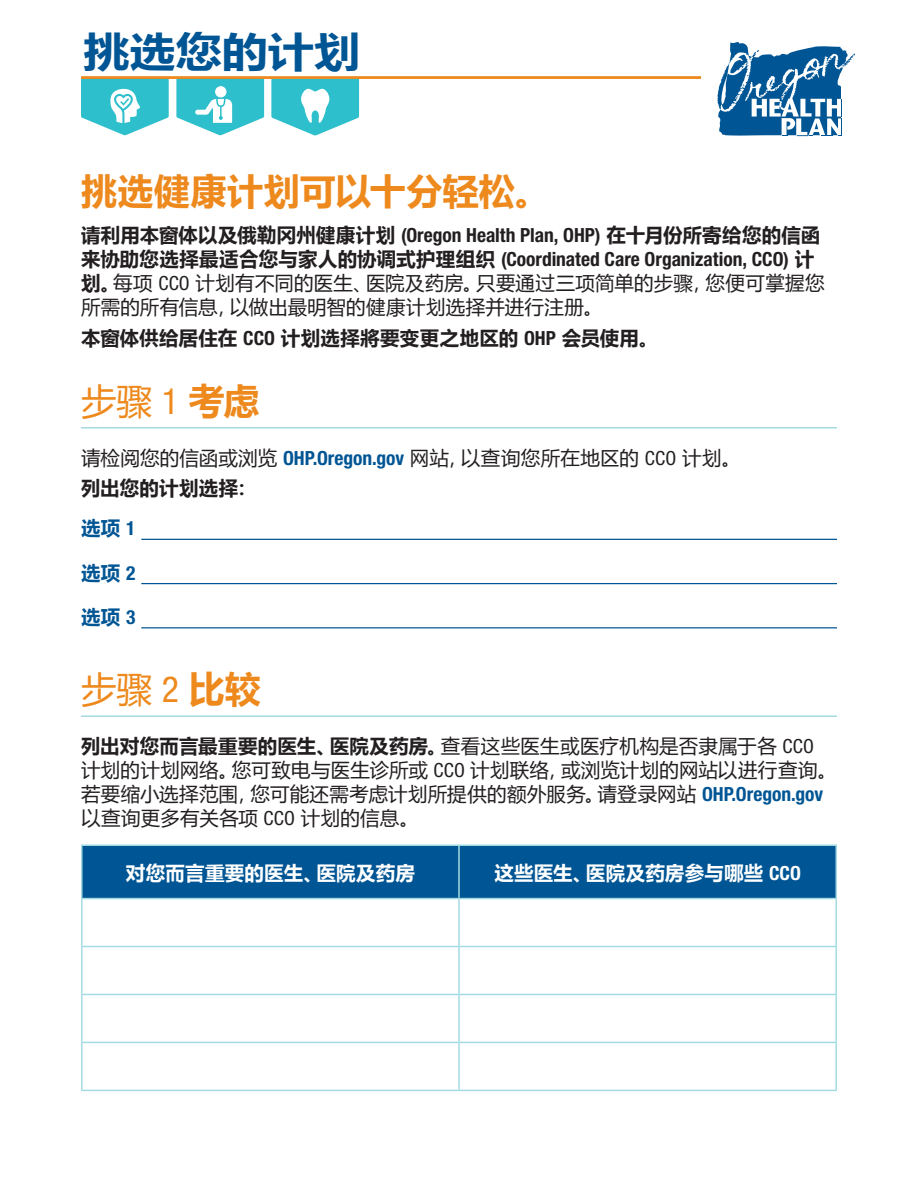
<style>
.page{position:relative;width:918px;height:1188px;background:#fff}
.page>*{position:absolute;margin:0;border:0;box-sizing:border-box;transform-origin:0 0}
.t1{font:700 40.5px "Microsoft Ya Hei";color:#005594;scale:1.14 1}
.t2{font:700 36px "Microsoft Ya Hei";letter-spacing:.015em;color:#ed891d}
.t3{font:36px "Microsoft Ya Hei";color:#ed891d}
.body{font:19.5px/24px "Microsoft Ya Hei";letter-spacing:.01em;color:#231f20}
.body-2{font:700 19.5px "Microsoft Ya Hei";letter-spacing:.005em;color:#231f20}
.body-3{font:700 19.5px "Microsoft Ya Hei";letter-spacing:.01em;color:#fff}
.body-4{font:700 19.5px "Microsoft Ya Hei";color:#005594}
.s1{font-weight:700}
.s2{font-family:"Helvetica Neue LT Std";font-weight:700;font-stretch:condensed}
.s3{font-family:"Helvetica Neue LT Std";font-stretch:condensed}
.s4{font-family:"Helvetica Neue LT Std";font-weight:700;font-stretch:condensed;color:#005594}
</style>
<div class="page">
<hr style="left:81px;top:427px;width:756px;height:2px;background:#a3dbe2">
<hr style="left:141px;top:539px;width:696px;height:1px;background:#005594">
<hr style="left:141px;top:583px;width:696px;height:1px;background:#005594">
<hr style="left:141px;top:627px;width:696px;height:1px;background:#005594">
<hr style="left:81px;top:715px;width:756px;height:2px;background:#a3dbe2">
<div style="left:83px;top:846px;width:753px;height:52px;background:#005594"></div>
<hr style="left:81px;top:899px;width:2px;height:47px;background:#a3dbe2">
<hr style="left:458px;top:899px;width:2px;height:47px;background:#a3dbe2">
<hr style="left:836px;top:899px;width:1px;height:47px;background:#a3dbe2">
<hr style="left:81px;top:946px;width:378px;height:1px;background:#a3dbe2">
<hr style="left:81px;top:947px;width:2px;height:47px;background:#a3dbe2">
<hr style="left:459px;top:946px;width:378px;height:1px;background:#a3dbe2">
<hr style="left:458px;top:947px;width:2px;height:47px;background:#a3dbe2">
<hr style="left:836px;top:947px;width:1px;height:47px;background:#a3dbe2">
<hr style="left:81px;top:994px;width:378px;height:1px;background:#a3dbe2">
<hr style="left:81px;top:995px;width:2px;height:47px;background:#a3dbe2">
<hr style="left:459px;top:994px;width:378px;height:1px;background:#a3dbe2">
<hr style="left:458px;top:995px;width:2px;height:47px;background:#a3dbe2">
<hr style="left:836px;top:995px;width:1px;height:47px;background:#a3dbe2">
<hr style="left:81px;top:1042px;width:378px;height:1px;background:#a3dbe2">
<hr style="left:81px;top:1043px;width:2px;height:47px;background:#a3dbe2">
<hr style="left:459px;top:1042px;width:378px;height:1px;background:#a3dbe2">
<hr style="left:458px;top:1043px;width:2px;height:47px;background:#a3dbe2">
<hr style="left:836px;top:1043px;width:1px;height:47px;background:#a3dbe2">
<hr style="left:81px;top:1090px;width:378px;height:1px;background:#a3dbe2">
<hr style="left:459px;top:1090px;width:378px;height:1px;background:#a3dbe2">
<hr style="left:81px;top:844px;width:378px;height:2px;background:#a3dbe2">
<hr style="left:81px;top:846px;width:2px;height:52px;background:#a3dbe2">
<hr style="left:459px;top:844px;width:378px;height:2px;background:#a3dbe2">
<hr style="left:458px;top:846px;width:2px;height:52px;background:#a3dbe2">
<hr style="left:836px;top:846px;width:1px;height:52px;background:#a3dbe2">
<hr style="left:81px;top:898px;width:378px;height:1px;background:#a3dbe2">
<hr style="left:459px;top:898px;width:378px;height:1px;background:#a3dbe2">
<svg style="left:717px;top:42px;width:138px;height:94px"></svg>
<svg style="left:176px;top:79px;width:88px;height:57px"></svg>
<svg style="left:271px;top:79px;width:88px;height:57px"></svg>
<hr style="left:81px;top:76px;width:620px;height:3px;background:#ed891d">
<svg style="left:81px;top:78px;width:88px;height:58px"></svg>
<p class="t1" style="left:83px;top:23px;width:244px">挑选您的计划</p>
<p class="t2" style="left:81px;top:166px;width:471px">挑选健康计划可以十分轻松。</p>
<p class="body" style="left:81px;top:222px;width:745px"><span class="s1">请利用本窗体以及俄勒冈州健康计划</span> <span class="s2">(Oregon Health Plan, OHP)</span> <span class="s1">在十月份所寄给您的信函来协助您选择最适合您与家人的协调式护理组织</span> <span class="s2">(Coordinated Care Organization, CCO)</span> <span class="s1">计划。</span>每项 <span class="s3">CCO</span> 计划有不同的医生、医院及药房。只要通过三项简单的步骤，您便可掌握您所需的所有信息，以做出最明智的健康计划选择并进行注册。</p>
<p class="body-2" style="left:81px;top:324px;width:579px">本窗体供给居住在 <span class="s3">CCO</span> 计划选择將要变更之地区的 <span class="s3">OHP</span> 会员使用。</p>
<p class="t3" style="left:81px;top:376px;width:180px">步骤 <span class="s3">1</span> <span class="s1">考虑</span></p>
<p class="body" style="left:81px;top:445px;width:661px">请检阅您的信函或浏览 <span class="s4">OHP.Oregon.gov</span> 网站，以查询您所在地区的 <span class="s3">CCO</span> 计划。</p>
<p class="body-2" style="left:81px;top:475px;width:177px">列出您的计划选择：</p>
<p class="body-4" style="left:81px;top:515px;width:56px">选项 <span class="s3">1</span></p>
<p class="body-4" style="left:81px;top:559px;width:56px">选项 <span class="s3">2</span></p>
<p class="body-4" style="left:81px;top:603px;width:56px">选项 <span class="s3">3</span></p>
<p class="t3" style="left:81px;top:665px;width:181px">步骤 <span class="s3">2</span> <span class="s1">比较</span></p>
<p class="body" style="left:81px;top:733px;width:757px"><span class="s1">列出对您而言最重要的医生、医院及药房。</span>查看这些医生或医疗机构是否隶属于各 <span class="s3">CCO</span>计划的计划网络。您可致电与医生诊所或 <span class="s3">CCO</span> 计划联络，或浏览计划的网站以进行查询。若要缩小选择范围，您可能还需考虑计划所提供的额外服务。请登录网站 <span class="s4">OHP.Oregon.gov</span>以查询更多有关各项 <span class="s3">CCO</span> 计划的信息。</p>
<p class="body-3" style="left:126px;top:859px;width:290px">对您而言重要的医生、医院及药房</p>
<p class="body-3" style="left:494px;top:859px;width:308px">这些医生、医院及药房参与哪些 <span class="s3">CCO</span></p>
</div>
